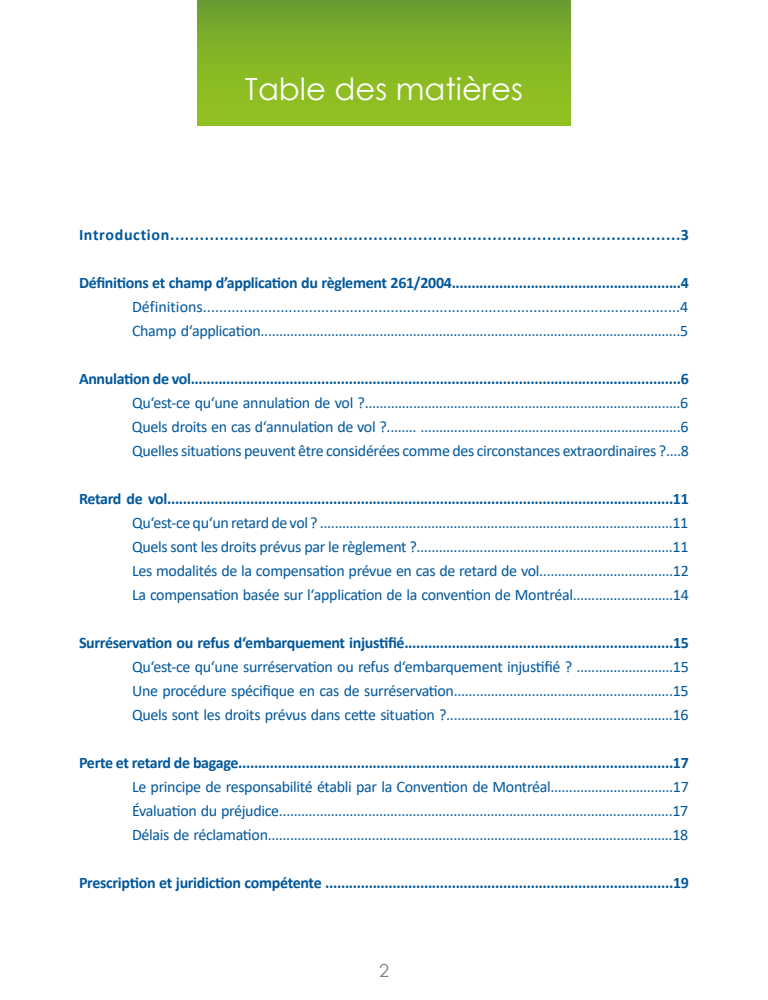
<style>
.page{position:relative;width:768px;height:1000px;background:#fff}
.page>*{position:absolute;margin:0;border:0;box-sizing:border-box;transform-origin:0 0}
.t1{font:30.7px "Century Gothic";color:#fff}
.t2{font:18px "Century Gothic";color:#808080}
.t3{font:16px/24px "Calibri";letter-spacing:-.02em;color:#00579b;text-align:justify}
.t4{font:700 16px "Calibri";letter-spacing:-.02em;color:#00579b}
.t5{font:700 16px "Calibri";letter-spacing:.045em;color:#00579b}
</style>
<div class="page">
<div style="left:197px;top:0;width:374px;height:125px;background:linear-gradient(to bottom,#6ea130,#97c61e)"></div>
<h1 class="t1" style="left:245px;top:68px;width:280px">Table des matières</h1>
<p class="t5" style="left:79px;top:223px;width:612px">Introduction.......................................................................................................3</p>
<p class="t4" style="left:79px;top:271px;width:611px">Définitions et champ d’application du règlement 261/2004..........................................................4</p>
<p class="t3" style="left:132px;top:294px;width:558px">Définitions.....................................................................................................................4<br>Champ d‘application.................................................................................................................5</p>
<p class="t4" style="left:79px;top:367px;width:611px">Annulation de vol............................................................................................................................6</p>
<p class="t3" style="left:132px;top:390px;width:559px">Qu‘est-ce qu‘une annulation de vol ?.....................................................................................6<br>Quels droits en cas d‘annulation de vol ?........ ......................................................................6<br>Quelles situations peuvent être considérées comme des circonstances extraordinaires ?....8</p>
<p class="t4" style="left:79px;top:487px;width:611px">Retard de vol................................................................................................................................11</p>
<p class="t3" style="left:132px;top:510px;width:558px">Qu‘est-ce qu‘un retard de vol ? ...............................................................................................11<br>Quels sont les droits prévus par le règlement ?.....................................................................11<br>Les modalités de la compensation prévue en cas de retard de vol....................................12<br>La compensation basée sur l‘application de la convention de Montréal...........................14</p>
<p class="t4" style="left:79px;top:631px;width:611px">Surréservation ou refus d‘embarquement injustifié....................................................................15</p>
<p class="t3" style="left:132px;top:654px;width:558px">Qu‘est-ce qu‘une surréservation ou refus d‘embarquement injustifié ? ..........................15<br>Une procédure spécifique en cas de surréservation...........................................................15<br>Quels sont les droits prévus dans cette situation ?.............................................................16</p>
<p class="t4" style="left:79px;top:751px;width:611px">Perte et retard de bagage..............................................................................................................17</p>
<p class="t3" style="left:132px;top:774px;width:558px">Le principe de responsabilité établi par la Convention de Montréal.................................17<br>Évaluation du préjudice..........................................................................................................17<br>Délais de réclamation.............................................................................................................18</p>
<p class="t4" style="left:79px;top:871px;width:611px">Prescription et juridiction compétente ........................................................................................19</p>
<p class="t2" style="left:379px;top:958px;width:11px">2</p>
</div>
